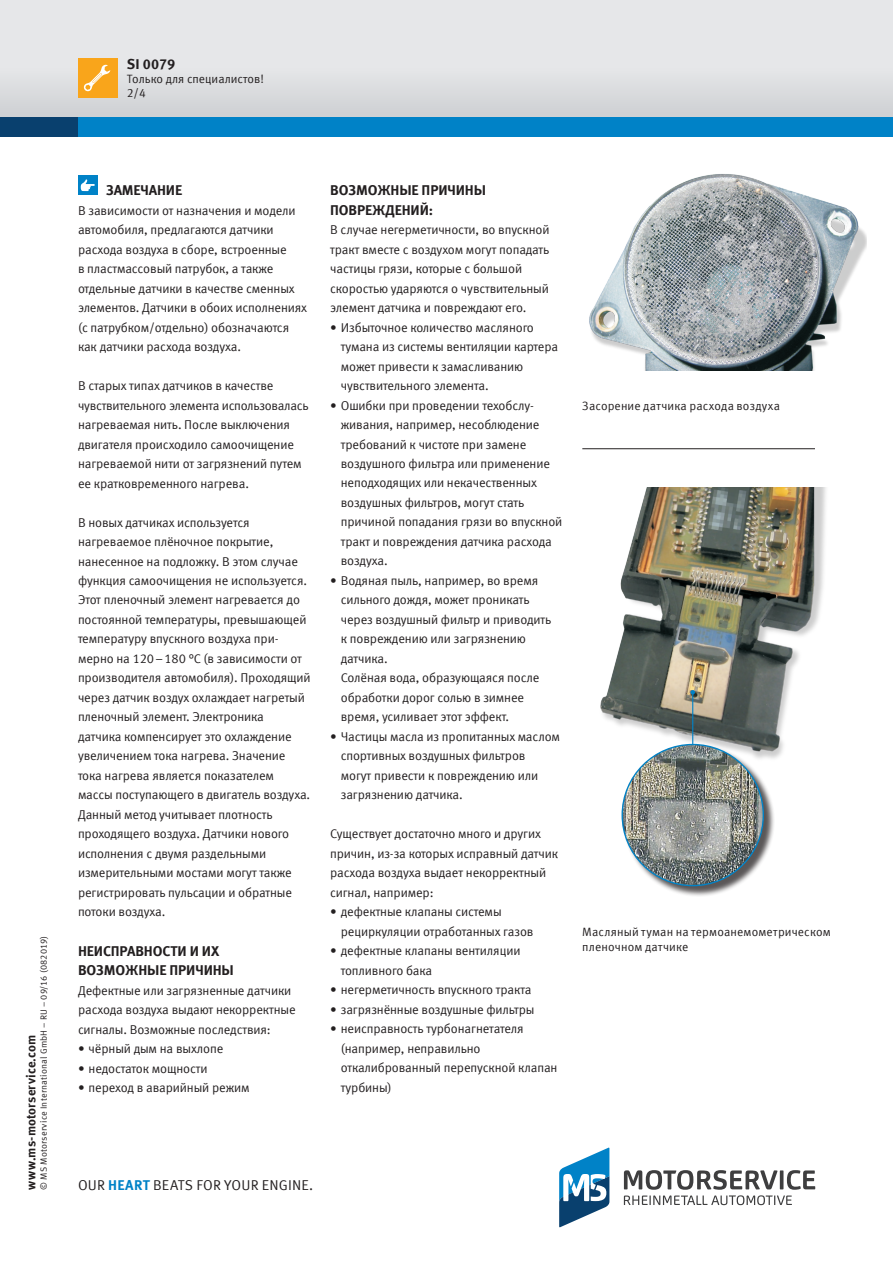
<style>
.page{position:relative;width:893px;height:1263px;background:#fff}
.page>*{position:absolute;margin:0;border:0;box-sizing:border-box;transform-origin:0 0}
.t1{font:700 14.25px/19.5px "Meta Offc Pro";letter-spacing:-.01em;color:#231f20}
.t2{font:14.25px "Meta Offc Pro Norm";letter-spacing:.01em;color:#231f20}
.t3{font:12.75px/19.5px "Meta Offc Pro Norm";letter-spacing:-.01em;color:#231f20}
.t4{font:700 12.75px "Meta Offc Pro";letter-spacing:.01em;color:#231f20}
.t5{font:12px/14.7px "Meta Offc Pro Norm";letter-spacing:.01em;color:#231f20}
.t6{font:9px "Meta Offc Pro Norm";letter-spacing:.02em;color:#231f20}
.s1{font-family:"Meta Offc Pro";font-weight:700;color:#0082c7}
</style>
<div class="page">
<svg style="left:559px;top:1147px;width:50px;height:80px"></svg>
<svg style="left:624px;top:1170px;width:191px;height:35px"></svg>
<div style="left:0;top:0;width:893px;height:127px;background:#e6e7e9"></div>
<div style="left:0;top:68px;width:893px;height:49px;background:#dadbde"></div>
<div style="left:0;top:117px;width:893px;height:19px;background:#09406e"></div>
<div style="left:78px;top:117px;width:815px;height:19px;background:#0082c7"></div>
<div style="left:78px;top:58px;width:39px;height:39px;background:#f9a51b"></div>
<svg style="left:83px;top:64px;width:27px;height:28px"></svg>
<img style="left:589px;top:174px;width:278px;height:196px">
<img style="left:600px;top:488px;width:226px;height:270px">
<div style="left:623px;top:745px;width:152px;height:153px;background:#231f20;opacity:.75"></div>
<img style="left:622px;top:744px;width:141px;height:142px;border-radius:71px">
<hr style="left:692px;top:692px;width:1px;height:53px;background:#0082c7">
<svg style="left:690px;top:690px;width:5px;height:4px"></svg>
<hr style="left:582px;top:448px;width:233px;height:1px;background:#231f20">
<div style="left:78px;top:176px;width:19px;height:19px;background:#0082c7"></div>
<svg style="left:81px;top:179px;width:14px;height:12px"></svg>
<p class="t1" style="left:127px;top:54px;width:50px">SI 0079</p>
<p class="t5" style="left:127px;top:85px;width:21px">2/4</p>
<p class="t5" style="left:127px;top:71px;width:139px">Тoлько для спeциaлиcтoв!</p>
<p class="t6" style="left:37px;top:1189px;width:256px;rotate:-90deg">© MS Motorservice International GmbH – RU – 09/16 (082019)</p>
<p class="t4" style="left:21px;top:1189px;width:156px;rotate:-90deg">www.ms-motorservice.com</p>
<p class="t1" style="left:106px;top:179px;width:78px">ЗАМЕЧАНИЕ</p>
<p class="t3" style="left:78px;top:200px;width:231px">В зависимости от назначения и модели автомобиля, предлагаются датчики расхода воздуха в сборе, встроенные<br>в пластмассовый патрубок, а также отдельные датчики в качестве сменных элементов. Датчики в обоих исполнениях (с патрубком/отдельно) обозначаются как датчики расхода воздуха.</p>
<p class="t3" style="left:78px;top:375px;width:232px">В старых типах датчиков в качестве чувствительного элемента использовалась нагреваемая нить. После выключения двигателя происходило самоочищение нагреваемой нити от загрязнений путем ее кратковременного нагрева.</p>
<p class="t3" style="left:78px;top:511px;width:234px">В новых датчиках используется нагреваемое плёночное покрытие, нанесенное на подложку. В этом случае функция самоочищения не используется.<br>Этот пленочный элемент нагревается до постоянной температуры, превышающей температуру впускного воздуха при&shy;мерно на 120–180 °C (в зависимости от производителя автомобиля). Проходящий через датчик воздух охлаждает нагретый пленочный элемент. Электроника<br>датчика компенсирует это охлаждение увеличением тока нагрева. Значение тока нагрева является показателем массы поступающего в двигатель воздуха.<br>Данный метод учитывает плотность проходящего воздуха. Датчики нового исполнения с двумя раздельными измерительными мостами могут также регистрировать пульсации и обратные потоки воздуха.</p>
<p class="t1" style="left:78px;top:940px;width:157px">НЕИСПРАВНОСТИ И ИХ<br>ВОЗМОЖНЫЕ ПРИЧИНЫ</p>
<p class="t3" style="left:78px;top:980px;width:219px">Дефектные или загрязненные датчики расхода воздуха выдают некорректные сигналы. Возможные последствия:</p>
<p class="t3" style="left:78px;top:1038px;width:147px">• чёрный дым на выхлопе</p>
<p class="t3" style="left:78px;top:1057px;width:131px">• недостаток мощности</p>
<p class="t3" style="left:78px;top:1077px;width:173px">• переход в аварийный режим</p>
<p class="t1" style="left:330px;top:179px;width:157px">ВОЗМОЖНЫЕ ПРИЧИНЫ<br>ПОВРЕЖДЕНИЙ:</p>
<p class="t3" style="left:330px;top:219px;width:221px">В случае негерметичности, во впускной тракт вместе с воздухом могут попадать частицы грязи, которые с большой скоростью ударяются о чувствительный элемент датчика и повреждают его.</p>
<p class="t3" style="left:341px;top:316px;width:219px;text-indent:-11px">• Избыточное количество масляного тумана из системы вентиляции картера может привести к замасливанию чувствительного элемента.</p>
<p class="t3" style="left:341px;top:394px;width:223px;text-indent:-11px">• Ошибки при проведении техобслу&shy;живания, например, несоблюдение требований к чистоте при замене воздушного фильтра или применение неподходящих или некачественных воздушных фильтров, могут стать причиной попадания грязи во впускной тракт и повреждения датчика расхода воздуха.</p>
<p class="t3" style="left:341px;top:570px;width:212px;text-indent:-11px">• Водяная пыль, например, во время сильного дождя, может проникать через воздушный фильтр и приводить к повреждению или загрязнению датчика.<br>Солёная вода, образующаяся после обработки дорог солью в зимнее время, усиливает этот эффект.</p>
<p class="t3" style="left:341px;top:726px;width:221px;text-indent:-11px">• Частицы масла из пропитанных маслом спортивных воздушных фильтров<br>могут привести к повреждению или загрязнению датчика.</p>
<p class="t3" style="left:330px;top:823px;width:230px">Существует достаточно много и других причин, из-за которых исправный датчик расхода воздуха выдает некорректный сигнал, например:</p>
<p class="t3" style="left:341px;top:901px;width:194px;text-indent:-11px">• дефектные клапаны системы рециркуляции отработанных газов</p>
<p class="t3" style="left:341px;top:940px;width:181px;text-indent:-11px">• дефектные клапаны вентиляции топливного бака</p>
<p class="t3" style="left:330px;top:979px;width:203px">• негерметичность впускного тракта</p>
<p class="t3" style="left:330px;top:999px;width:206px">• загрязнённые воздушные фильтры</p>
<p class="t3" style="left:341px;top:1018px;width:218px;text-indent:-11px">• неисправность турбонагнетателя (например, неправильно откалиброванный перепускной клапан турбины)</p>
<p class="t5" style="left:582px;top:397px;width:199px">Засорение датчика расхода воздуха</p>
<p class="t5" style="left:582px;top:924px;width:250px">Масляный туман на термоанемометрическом пленочном датчике</p>
<p class="t2" style="left:78px;top:1174px;width:237px">OUR <span class="s1">HEART</span> BEATS FOR YOUR ENGINE.</p>
</div>
